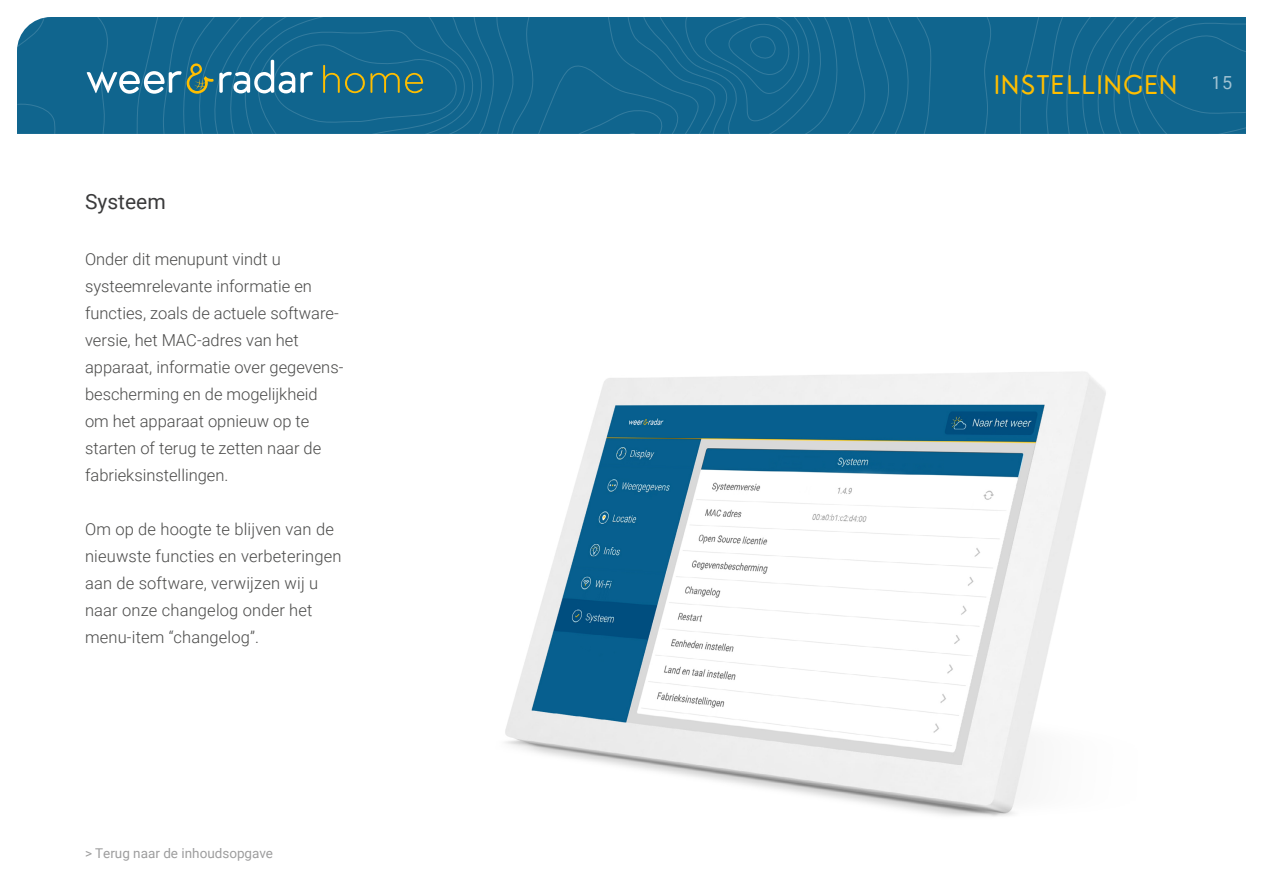
<style>
.page{position:relative;width:1263px;height:893px;background:#fff}
.page>*{position:absolute;margin:0;border:0;box-sizing:border-box;transform-origin:0 0}
.t1{font:27px "Air Factory Rounded";letter-spacing:.025em;color:#ffbe00}
.t2{font:21px "Roboto";color:#3b3b3c}
.t3{font:18px "Roboto";color:#fff}
.t4{font:300 16.5px/27px "Roboto";color:#4a4a49}
.t5{font:13.5px "Roboto";color:#3b3b3c}
</style>
<div class="page">
<svg style="left:17px;top:17px;width:931px;height:117px;background:#12668f"></svg>
<svg style="left:323px;top:65px;width:100px;height:28px;background:#3a7474"></svg>
<svg style="left:87px;top:60px;width:226px;height:34px"></svg>
<svg style="left:948px;top:17px;width:298px;height:117px;background:#11658e"></svg>
<img style="left:505px;top:372px;width:601px;height:445px">
<p class="t2" style="left:85px;top:187px;width:82px">Systeem</p>
<p class="t4" style="left:85px;top:245px;width:260px">Onder dit menupunt vindt u systeemrelevante informatie en functies, zoals de actuele software&shy;versie, het MAC-adres van het apparaat, informatie over gegevens&shy;bescherming en de mogelijkheid om het apparaat opnieuw op te starten of terug te zetten naar de fabrieksinstellingen.</p>
<p class="t4" style="left:85px;top:515px;width:258px">Om op de hoogte te blijven van de nieuwste functies en verbeteringen aan de software, verwijzen wij u naar onze changelog onder het menu-item “changelog”.</p>
<p class="t5" style="left:85px;top:844px;width:190px">&gt; Terug naar de inhoudsopgave</p>
<h1 class="t1" style="left:993px;top:68px;width:186px">INSTELLINGEN</h1>
<p class="t3" style="left:1212px;top:70px;width:22px">15</p>
</div>
